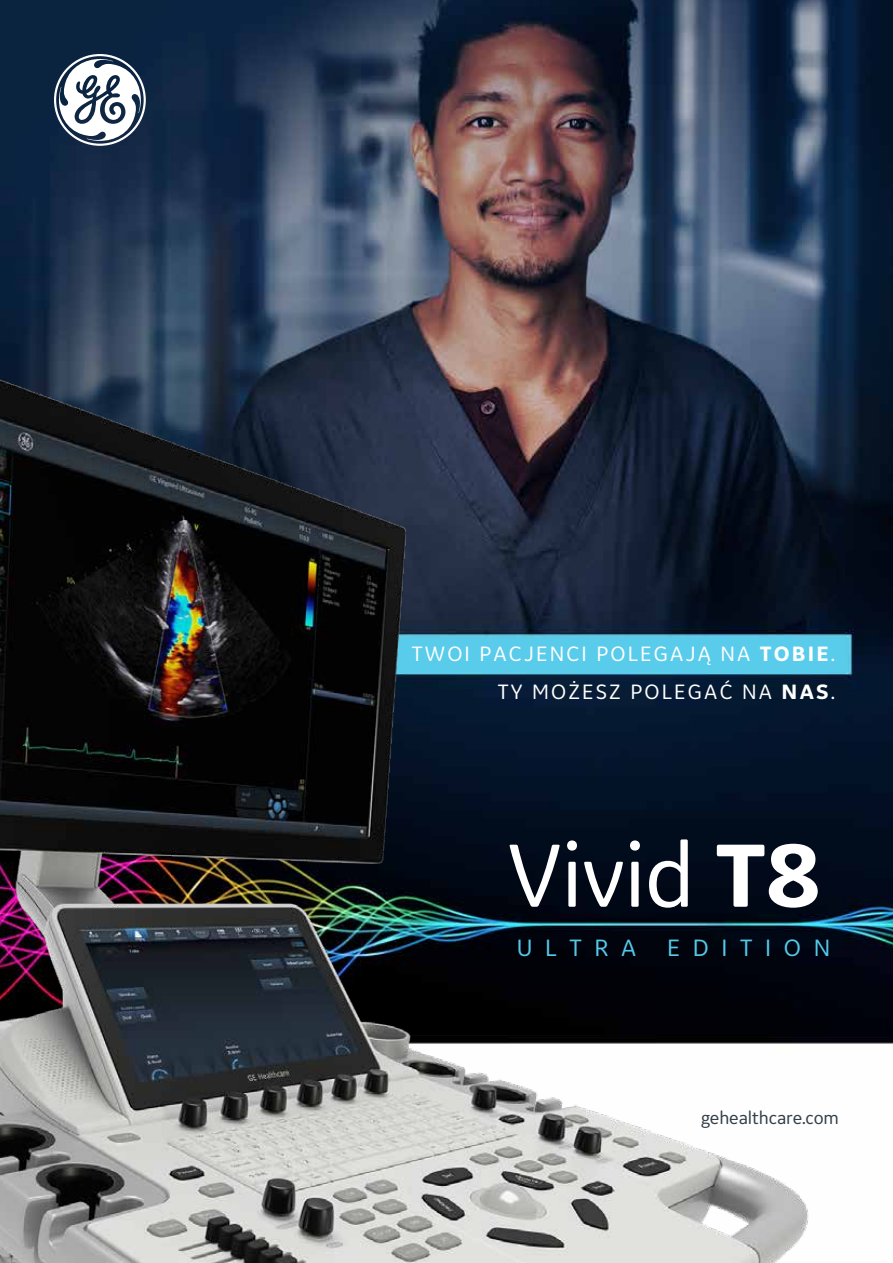
<style>
.page{position:relative;width:893px;height:1263px;background:#fff}
.page>*{position:absolute;margin:0;border:0;box-sizing:border-box;transform-origin:0 0}
.t1{font:93.75px "GE Inspira Sans";letter-spacing:-.01em;color:#fff}
.t2{font:24.75px "GE Inspira Sans";letter-spacing:.51em;color:#54c8e8}
.t3{font:21.75px/37.5px "GE Inspira Sans";letter-spacing:.1em;color:#fff;text-align:right}
.t4{font:18.75px "GE Inspira Sans";letter-spacing:-.01em;color:#323e48}
.s1{font-weight:700}
</style>
<div class="page">
<img style="left:0;top:0;width:893px;height:1044px">
<svg style="left:54px;top:54px;width:92px;height:92px"></svg>
<img style="left:0;top:349px;width:826px;height:914px">
<p class="t3" style="left:412px;top:635px;width:425px">TWOI PACJENCI POLEGAJĄ NA <span class="s1">TOBIE</span>.<br>TY MOŻESZ POLEGAĆ NA <span class="s1">NAS</span>.</p>
<h1 class="t1" style="left:507px;top:817px;width:316px">Vivid <span class="s1">T8</span></h1>
<p class="t2" style="left:517px;top:933px;width:121px">ULTRA</p>
<p class="t2" style="left:667px;top:933px;width:164px">EDITION</p>
<p class="t4" style="left:701px;top:1106px;width:139px">gehealthcare.com</p>
</div>
